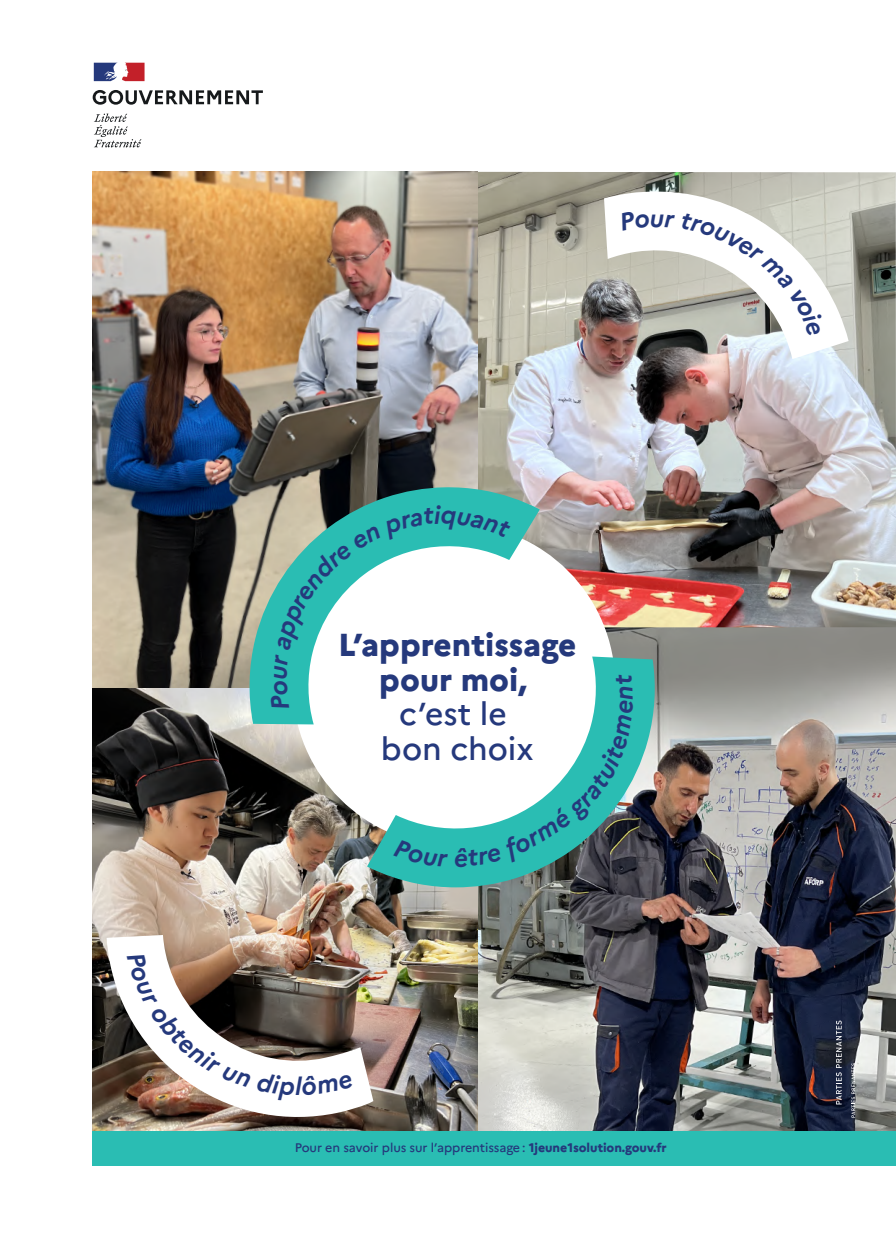
<style>
.page{position:relative;width:896px;height:1248px;background:#fff}
.page>*{position:absolute;margin:0;border:0;box-sizing:border-box;transform-origin:0 0}
.t1{font:800 31.8px/34.6px "Marianne";color:#25397c;text-align:center}
.t2{font:500 31.8px/34.6px "Marianne";color:#25397c;text-align:center}
.t3{font:italic 700 24.6px "Marianne";color:#25397c}
.t4{font:500 12.4px "Marianne";letter-spacing:-.005em;color:#25397c}
.s1{font-weight:800}
</style>
<div class="page">
<img style="left:478px;top:627px;width:418px;height:503px">
<svg style="left:93px;top:90px;width:170px;height:15px"></svg>
<svg style="left:94px;top:113px;width:47px;height:34px"></svg>
<svg style="left:94px;top:63px;width:51px;height:18px"></svg>
<img style="left:93px;top:172px;width:385px;height:958px">
<img style="left:477px;top:172px;width:419px;height:455px">
<svg style="left:248px;top:487px;width:292px;height:237px;background:#70a395"></svg>
<svg style="left:367px;top:656px;width:289px;height:231px;background:#4a8684"></svg>
<img style="left:107px;top:934px;width:266px;height:189px">
<div style="left:92px;top:1130px;width:804px;height:35px;background:#2abdb3"></div>
<svg style="left:851px;top:1063px;width:4px;height:54px"></svg>
<svg style="left:836px;top:1020px;width:5px;height:84px"></svg>
<svg style="left:604px;top:187px;width:244px;height:172px"></svg>
<svg style="left:270px;top:504px;width:363px;height:363px"></svg>
<svg style="left:127px;top:951px;width:167px;height:150px"></svg>
<svg style="left:302px;top:1073px;width:51px;height:22px"></svg>
<h2 class="t3" style="left:650px;top:199px;width:16px">u</h2>
<h1 class="t1" style="left:338px;top:627px;width:240px">L’apprentissage pour moi,</h1>
<h1 class="t2" style="left:381px;top:696px;width:154px">c’est le bon choix</h1>
<h2 class="t3" style="left:295px;top:1067px;width:8px">l</h2>
<p class="t4" style="left:295px;top:1140px;width:373px">Pour en savoir plus sur l’apprentissage : <span class="s1">1jeune1solution.gouv.fr</span></p>
</div>
